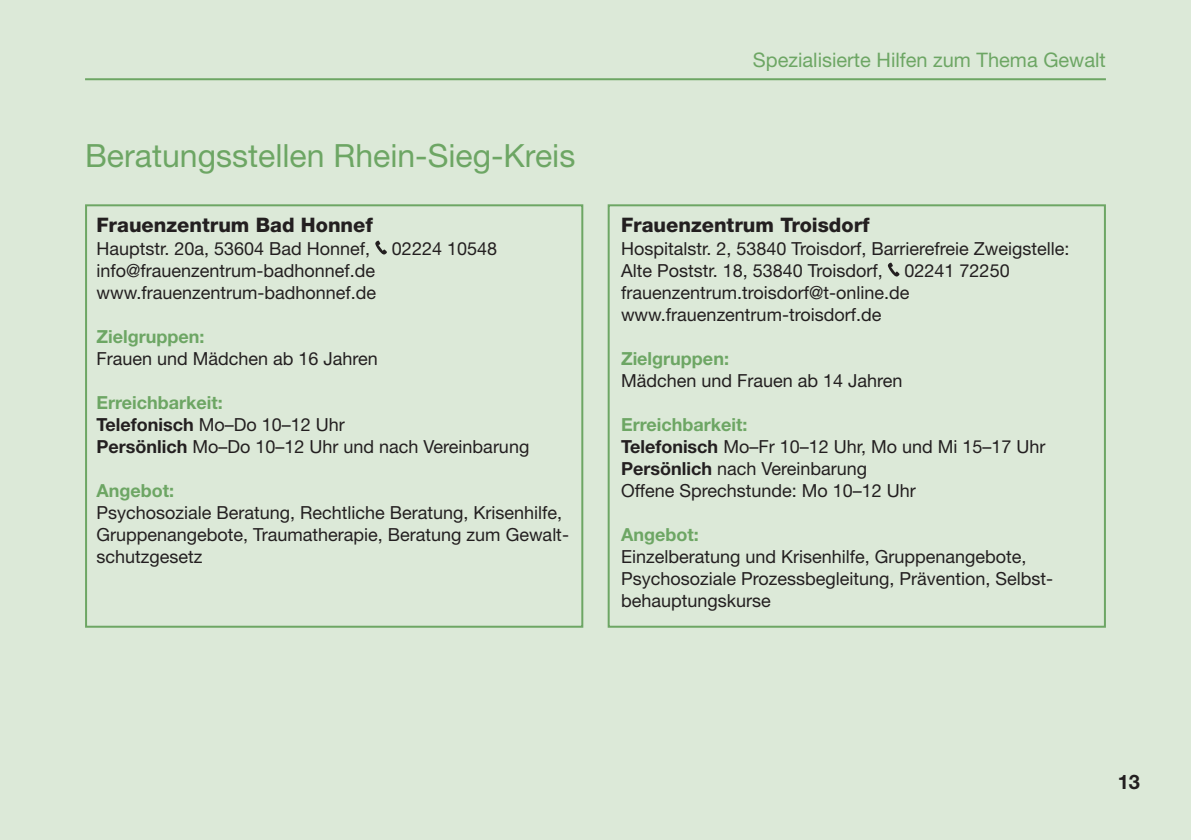
<style>
.page{position:relative;width:1191px;height:840px;background:#fff}
.page>*{position:absolute;margin:0;border:0;box-sizing:border-box;transform-origin:0 0}
.t1{font:32px "Helvetica Neue";color:#6da664}
.t2{font:800 20px "Helvetica Neue";color:#231f20}
.t3{font:20px "Helvetica Neue";color:#6da664}
.t4{font:700 20px "Helvetica Neue";color:#231f20}
.t5{font:18px/22px "Helvetica Neue";color:#231f20}
.t6{font:700 18px "Helvetica Neue";color:#6da664}
.s1{font-weight:700;color:#6da664}
.s2{font-weight:700}
</style>
<div class="page">
<div style="left:0;top:0;width:1191px;height:839px;background:#dce9d8"></div>
<hr style="left:85px;top:78px;width:1021px;height:2px;background:#6da664">
<svg style="left:375px;top:240px;width:12px;height:15px"></svg>
<svg style="left:887px;top:262px;width:12px;height:15px"></svg>
<div style="left:85px;top:204px;width:498px;height:423px;border:2px solid #6da664"></div>
<div style="left:607px;top:204px;width:499px;height:423px;border:2px solid #6da664"></div>
<h1 class="t1" style="left:85px;top:137px;width:492px">Beratungsstellen Rhein-Sieg-Kreis</h1>
<p class="t2" style="left:96px;top:213px;width:278px">Frauenzentrum Bad Honnef</p>
<p class="t5" style="left:96px;top:237px;width:402px">Hauptstr. 20a, 53604 Bad Honnef, 02224 10548 info@frauenzentrum-badhonnef.de www.frauenzentrum-badhonnef.de</p>
<p class="t6" style="left:96px;top:325px;width:109px">Zielgruppen:</p>
<p class="t5" style="left:96px;top:347px;width:283px">Frauen und Mädchen ab 16 Jahren</p>
<p class="t5" style="left:96px;top:391px;width:434px"><span class="s1">Erreichbarkeit:<br></span><span class="s2">Telefonisch</span> Mo–Do 10–12 Uhr<br><span class="s2">Persönlich</span> Mo–Do 10–12 Uhr und nach Vereinbarung</p>
<p class="t6" style="left:96px;top:479px;width:79px">Angebot:</p>
<p class="t5" style="left:96px;top:501px;width:474px">Psychosoziale Beratung, Rechtliche Beratung, Krisenhilfe,<br>Gruppenangebote, Traumatherapie, Beratung zum Gewalt&shy;schutzgesetz</p>
<p class="t3" style="left:753px;top:48px;width:354px">Spezialisierte Hilfen zum Thema Gewalt</p>
<p class="t2" style="left:621px;top:213px;width:250px">Frauenzentrum Troisdorf</p>
<p class="t5" style="left:621px;top:237px;width:450px">Hospitalstr. 2, 53840 Troisdorf, Barrierefreie Zweigstelle:<br>Alte Poststr. 18, 53840 Troisdorf, 02241 72250 frauenzentrum.troisdorf@t-online.de www.frauenzentrum-troisdorf.de</p>
<p class="t6" style="left:621px;top:347px;width:109px">Zielgruppen:</p>
<p class="t5" style="left:621px;top:369px;width:283px">Mädchen und Frauen ab 14 Jahren</p>
<p class="t5" style="left:621px;top:413px;width:426px"><span class="s1">Erreichbarkeit:<br></span><span class="s2">Telefonisch</span> Mo–Fr 10–12 Uhr, Mo und Mi 15–17 Uhr<br><span class="s2">Persönlich</span> nach Vereinbarung<br>Offene Sprechstunde: Mo 10–12 Uhr</p>
<p class="t6" style="left:621px;top:523px;width:79px">Angebot:</p>
<p class="t5" style="left:621px;top:544px;width:433px">Einzelberatung und Krisenhilfe, Gruppenangebote,<br>Psychosoziale Prozessbegleitung, Prävention, Selbst&shy;behauptungskurse</p>
<p class="t4" style="left:1117px;top:768px;width:24px">13</p>
</div>
